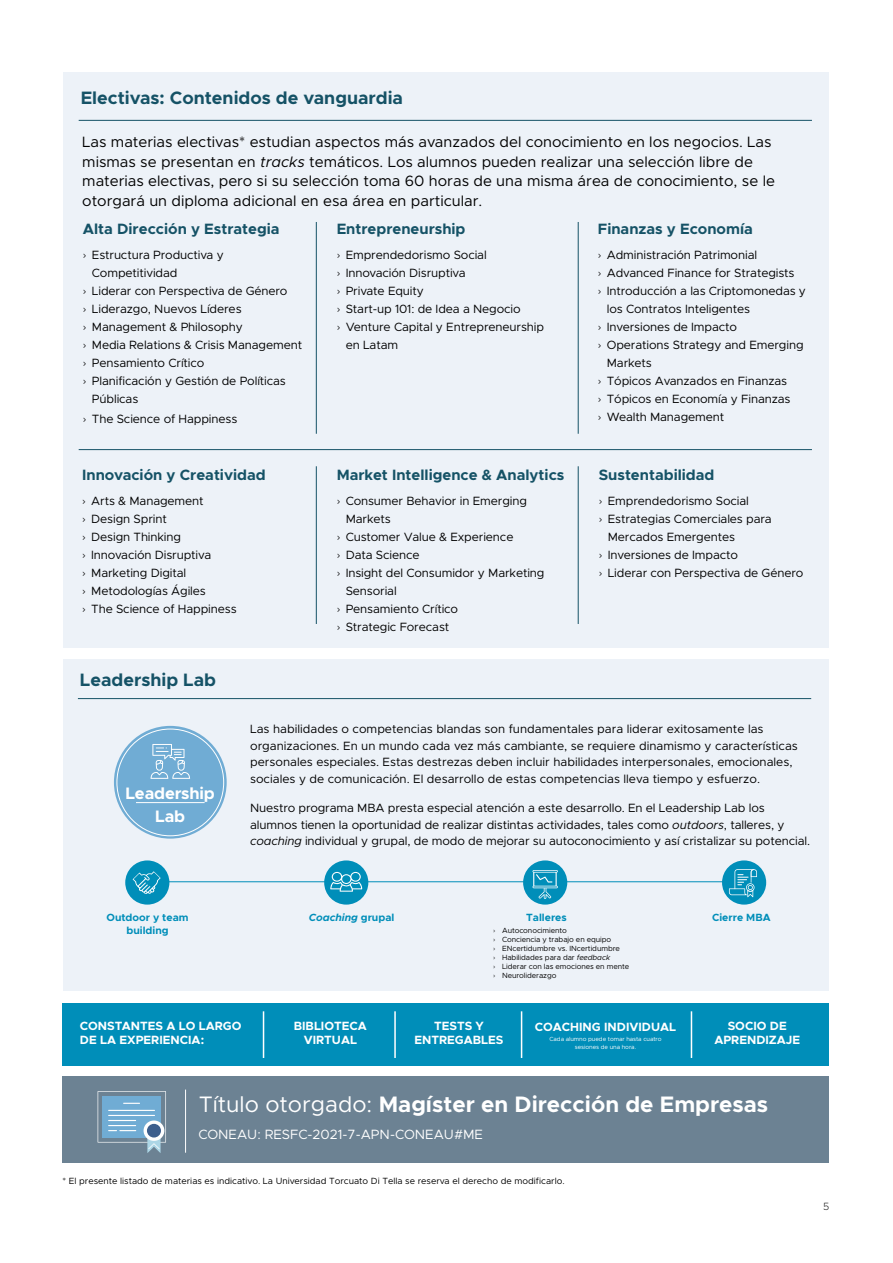
<style>
.page{position:relative;width:893px;height:1263px;background:#fff}
.page>*{position:absolute;margin:0;border:0;box-sizing:border-box;transform-origin:0 0}
.t1{font:700 22.5px "Metropolis";color:#fff}
.t2{font:700 18px "Metropolis";color:#155266}
.t3{font:700 16.65px/22.5px "Metropolis";letter-spacing:-.01em;color:#fff;text-align:center}
.t4{font:15px/19.5px "Metropolis";color:#000}
.t5{font:700 15px "Metropolis";color:#155266}
.t6{font:13.5px "Metropolis";color:#fff}
.t7{font:12px/18px "Metropolis";letter-spacing:-.01em;color:#000}
.t8{font:700 12px/14.4px "Metropolis";color:#fff;text-align:center}
.t9{font:700 10.5px/13.5px "Metropolis";color:#008eb9;text-align:center}
.t10{font:italic 700 10.5px "Metropolis";color:#008eb9}
.t11{font:200 10.5px "Metropolis";color:#000}
.t12{font:9px "Metropolis";color:#000}
.t13{font:7.5px/9px "Metropolis";letter-spacing:-.01em;color:#000}
.t14{font:6px/7.5px "Metropolis";letter-spacing:-.01em;color:#fff;text-align:center}
.s1{font-style:italic}
.s2{font-family:"DIN Next LT Pro";font-weight:300}
.s3{font-style:normal}
.s4{font-weight:400}
</style>
<div class="page">
<div style="left:63px;top:659px;width:765px;height:331px;background:#edf2f8"></div>
<hr style="left:78px;top:698px;width:733px;height:1px;background:#155266">
<div style="left:63px;top:1076px;width:766px;height:86px;background:#6c8293"></div>
<div style="left:63px;top:1003px;width:766px;height:63px;background:#008eb9"></div>
<svg style="left:98px;top:1091px;width:68px;height:62px"></svg>
<div style="left:147px;top:1124px;width:14px;height:13px;background:#3d5f8d;border-radius:50%"></div>
<hr style="left:185px;top:1089px;width:1px;height:64px;background:#fff">
<hr style="left:263px;top:1011px;width:1px;height:47px;background:#fff">
<hr style="left:691px;top:1011px;width:1px;height:47px;background:#fff">
<hr style="left:394px;top:1011px;width:2px;height:47px;background:#fff">
<hr style="left:521px;top:1011px;width:1px;height:47px;background:#fff">
<div style="left:114px;top:726px;width:113px;height:113px;background:#70acd4;border-radius:50%"></div>
<hr style="left:136px;top:802px;width:69px;height:1px;background:#fff">
<svg style="left:150px;top:744px;width:40px;height:35px"></svg>
<hr style="left:129px;top:881px;width:615px;height:1px;background:#008eb9">
<div style="left:523px;top:860px;width:44px;height:44px;background:#008eb9;border-radius:50%"></div>
<svg style="left:532px;top:870px;width:26px;height:29px"></svg>
<div style="left:125px;top:860px;width:44px;height:44px;background:#008eb9;border-radius:50%"></div>
<svg style="left:133px;top:871px;width:28px;height:23px"></svg>
<div style="left:324px;top:860px;width:44px;height:44px;background:#008eb9;border-radius:50%"></div>
<svg style="left:330px;top:872px;width:32px;height:20px"></svg>
<div style="left:722px;top:860px;width:44px;height:44px;background:#008eb9;border-radius:50%"></div>
<svg style="left:729px;top:869px;width:28px;height:28px"></svg>
<div style="left:64px;top:72px;width:765px;height:576px;background:#edf2f8"></div>
<hr style="left:79px;top:120px;width:733px;height:1px;background:#155266">
<hr style="left:79px;top:449px;width:733px;height:1px;background:#155266">
<hr style="left:316px;top:222px;width:1px;height:212px;background:#155266">
<hr style="left:316px;top:466px;width:1px;height:158px;background:#155266">
<hr style="left:578px;top:222px;width:1px;height:212px;background:#155266">
<hr style="left:578px;top:466px;width:1px;height:158px;background:#155266">
<h2 class="t2" style="left:81px;top:87px;width:324px">Electivas: Contenidos de vanguardia</h2>
<p class="t4" style="left:82px;top:132px;width:694px">Las materias electivas* estudian aspectos más avanzados del conocimiento en los negocios. Las mismas se presentan en <span class="s1">tracks</span> temáticos. Los alumnos pueden realizar una selección libre de materias electivas, pero si su selección toma 60 horas de una misma área de conocimiento, se le otorgará un diploma adicional en esa área en particular.</p>
<p class="t5" style="left:83px;top:219px;width:198px">Alta Dirección y Estrategia</p>
<p class="t5" style="left:337px;top:219px;width:130px">Entrepreneurship</p>
<p class="t5" style="left:598px;top:219px;width:156px">Finanzas y Economía</p>
<p class="t7" style="left:83px;top:246px;width:142px"><span class="s2">›</span> Estructura Productiva y</p>
<p class="t7" style="left:92px;top:264px;width:87px">Competitividad</p>
<p class="t7" style="left:83px;top:282px;width:206px"><span class="s2">›</span> Liderar con Perspectiva de Género</p>
<p class="t7" style="left:83px;top:300px;width:160px"><span class="s2">›</span> Liderazgo, Nuevos Líderes</p>
<p class="t7" style="left:83px;top:318px;width:161px"><span class="s2">›</span> Management &amp; Philosophy</p>
<p class="t7" style="left:83px;top:336px;width:221px"><span class="s2">›</span> Media Relations &amp; Crisis Management</p>
<p class="t7" style="left:83px;top:354px;width:123px"><span class="s2">›</span> Pensamiento Crítico</p>
<p class="t7" style="left:83px;top:372px;width:204px"><span class="s2">›</span> Planificación y Gestión de Políticas</p>
<p class="t7" style="left:92px;top:390px;width:48px">Públicas</p>
<p class="t7" style="left:83px;top:410px;width:156px"><span class="s2">›</span> The Science of Happiness</p>
<p class="t5" style="left:82px;top:465px;width:185px">Innovación y Creatividad</p>
<p class="t7" style="left:82px;top:492px;width:156px"><span class="s2">›</span> Arts &amp; Management<br><span class="s2">›</span> Design Sprint<br><span class="s2">›</span> Design Thinking<br><span class="s2">›</span> Innovación Disruptiva<br><span class="s2">›</span> Marketing Digital<br><span class="s2">›</span> Metodologías Ágiles<br><span class="s2">›</span> The Science of Happiness</p>
<h2 class="t2" style="left:80px;top:668px;width:138px">Leadership Lab</h2>
<p class="t7" style="left:337px;top:246px;width:152px"><span class="s2">›</span> Emprendedorismo Social</p>
<p class="t7" style="left:337px;top:264px;width:130px"><span class="s2">›</span> Innovación Disruptiva</p>
<p class="t7" style="left:337px;top:282px;width:89px"><span class="s2">›</span> Private Equity</p>
<p class="t7" style="left:337px;top:300px;width:186px"><span class="s2">›</span> Start-up 101: de Idea a Negocio</p>
<p class="t7" style="left:337px;top:318px;width:209px"><span class="s2">›</span> Venture Capital y Entrepreneurship</p>
<p class="t7" style="left:346px;top:336px;width:54px">en Latam</p>
<p class="t5" style="left:337px;top:465px;width:229px">Market Intelligence &amp; Analytics</p>
<p class="t7" style="left:337px;top:492px;width:192px"><span class="s2">›</span> Consumer Behavior in Emerging</p>
<p class="t7" style="left:346px;top:510px;width:47px">Markets</p>
<p class="t7" style="left:337px;top:528px;width:178px"><span class="s2">›</span> Customer Value &amp; Experience</p>
<p class="t7" style="left:337px;top:546px;width:84px"><span class="s2">›</span> Data Science</p>
<p class="t7" style="left:337px;top:564px;width:209px"><span class="s2">›</span> Insight del Consumidor y Marketing</p>
<p class="t7" style="left:346px;top:582px;width:53px">Sensorial</p>
<p class="t7" style="left:337px;top:600px;width:123px"><span class="s2">›</span> Pensamiento Crítico</p>
<p class="t7" style="left:337px;top:618px;width:114px"><span class="s2">›</span> Strategic Forecast</p>
<p class="t7" style="left:598px;top:246px;width:161px"><span class="s2">›</span> Administración Patrimonial</p>
<p class="t7" style="left:598px;top:264px;width:198px"><span class="s2">›</span> Advanced Finance for Strategists</p>
<p class="t7" style="left:598px;top:282px;width:210px"><span class="s2">›</span> Introducción a las Criptomonedas y</p>
<p class="t7" style="left:607px;top:300px;width:145px">los Contratos Inteligentes</p>
<p class="t7" style="left:598px;top:318px;width:141px"><span class="s2">›</span> Inversiones de Impacto</p>
<p class="t7" style="left:598px;top:336px;width:207px"><span class="s2">›</span> Operations Strategy and Emerging</p>
<p class="t7" style="left:607px;top:354px;width:47px">Markets</p>
<p class="t7" style="left:598px;top:372px;width:191px"><span class="s2">›</span> Tópicos Avanzados en Finanzas</p>
<p class="t7" style="left:598px;top:390px;width:194px"><span class="s2">›</span> Tópicos en Economía y Finanzas</p>
<p class="t7" style="left:598px;top:408px;width:128px"><span class="s2">›</span> Wealth Management</p>
<p class="t5" style="left:599px;top:465px;width:117px">Sustentabilidad</p>
<p class="t7" style="left:599px;top:492px;width:152px"><span class="s2">›</span> Emprendedorismo Social</p>
<p class="t7" style="left:599px;top:510px;width:175px"><span class="s2">›</span> Estrategias Comerciales para</p>
<p class="t7" style="left:608px;top:528px;width:129px">Mercados Emergentes</p>
<p class="t7" style="left:599px;top:546px;width:141px"><span class="s2">›</span> Inversiones de Impacto</p>
<p class="t7" style="left:599px;top:564px;width:206px"><span class="s2">›</span> Liderar con Perspectiva de Género</p>
<h3 class="t3" style="left:125px;top:782px;width:91px">Leadership<br>Lab</h3>
<p class="t7" style="left:250px;top:721px;width:549px;line-height:16.5px">Las habilidades o competencias blandas son fundamentales para liderar exitosamente las organizaciones. En un mundo cada vez más cambiante, se requiere dinamismo y características personales especiales. Estas destrezas deben incluir habilidades interpersonales, emocionales, sociales y de comunicación. El desarrollo de estas competencias lleva tiempo y esfuerzo.</p>
<p class="t7" style="left:250px;top:800px;width:561px;line-height:16.5px">Nuestro programa MBA presta especial atención a este desarrollo. En el Leadership Lab los alumnos tienen la oportunidad de realizar distintas actividades, tales como <span class="s1">outdoors</span>, talleres, y <span class="s1">coaching</span> individual y grupal, de modo de mejorar su autoconocimiento y así cristalizar su potencial.</p>
<p class="t9" style="left:106px;top:910px;width:84px">Outdoor y team building</p>
<p class="t10" style="left:309px;top:910px;width:87px">Coaching <span class="s3">grupal</span></p>
<p class="t9" style="left:526px;top:910px;width:42px">Talleres</p>
<p class="t9" style="left:712px;top:910px;width:60px">Cierre MBA</p>
<p class="t13" style="left:493px;top:925px;width:138px"><span class="s2">›</span> Autoconocimiento<br><span class="s2">›</span> Conciencia y trabajo en equipo<br><span class="s2">›</span> ENcertidumbre vs. INcertidumbre<br><span class="s2">›</span> Habilidades para dar <span class="s1">feedback<br></span><span class="s2">›</span> Liderar con las emociones en mente <span class="s2">›</span> Neuroliderazgo</p>
<p class="t8" style="left:80px;top:1018px;width:163px;text-align:left">CONSTANTES A LO LARGO<br>DE LA EXPERIENCIA:</p>
<p class="t8" style="left:294px;top:1018px;width:75px">BIBLIOTECA<br>VIRTUAL</p>
<p class="t8" style="left:414px;top:1018px;width:91px">TESTS Y<br>ENTREGABLES</p>
<p class="t8" style="left:535px;top:1019px;width:143px">COACHING INDIVIDUAL</p>
<p class="t8" style="left:714px;top:1018px;width:87px">SOCIO DE<br>APRENDIZAJE</p>
<p class="t14" style="left:549px;top:1035px;width:114px">Cada alumno puede tomar hasta cuatro sesiones de una hora.</p>
<h1 class="t1" style="left:199px;top:1090px;width:571px"><span class="s4">Título otorgado:</span> Magíster en Dirección de Empresas</h1>
<p class="t6" style="left:198px;top:1126px;width:286px">CONEAU: RESFC-2021-7-APN-CONEAU#ME</p>
<p class="t12" style="left:63px;top:1175px;width:504px">* El presente listado de materias es indicativo. La Universidad Torcuato Di Tella se reserva el derecho de modificarlo.</p>
<p class="t11" style="left:823px;top:1199px;width:8px">5</p>
</div>
